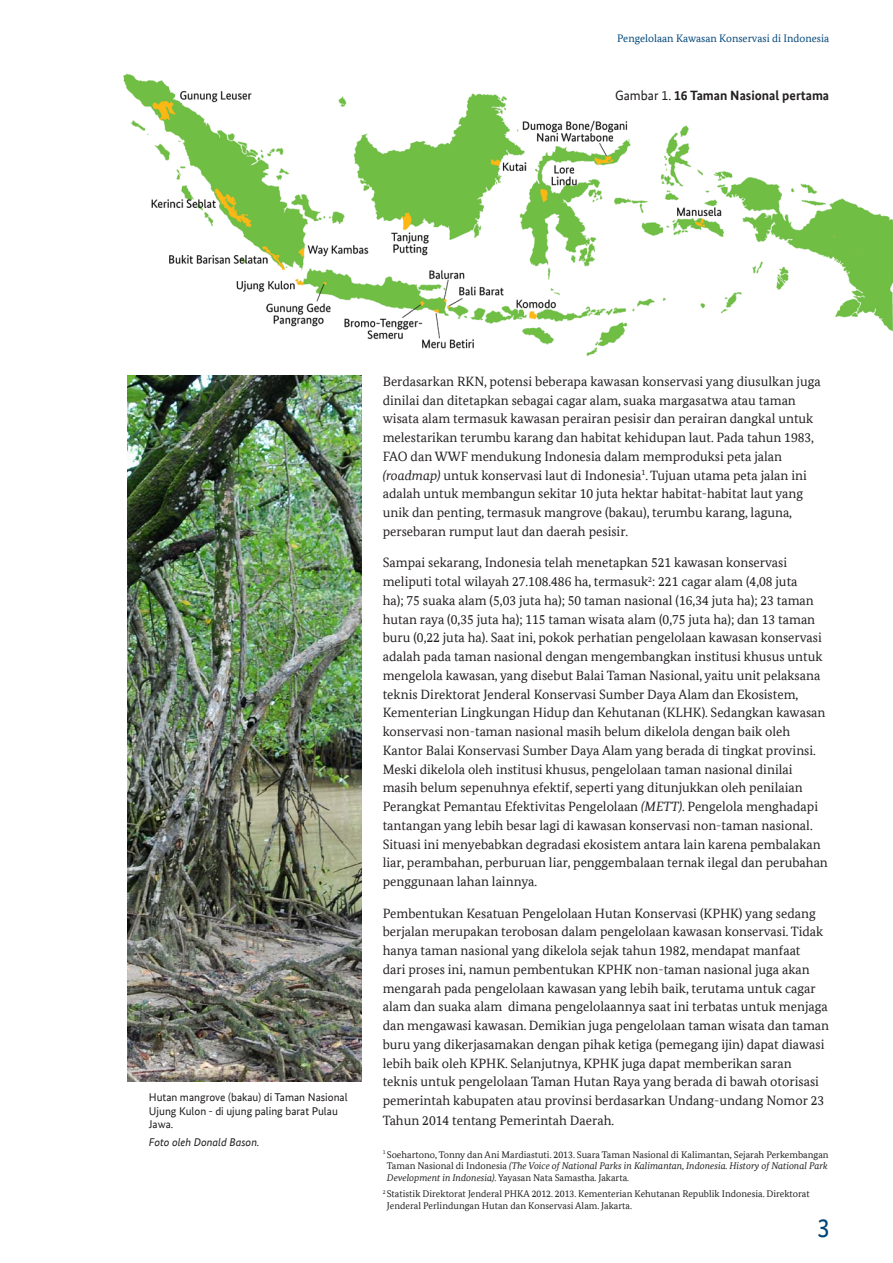
<style>
.page{position:relative;width:893px;height:1263px;background:#fff}
.page>*{position:absolute;margin:0;border:0;box-sizing:border-box;transform-origin:0 0}
.t1{font:27px "Bundes Sans Office";color:#004578}
.t2{font:13.5px/18.8px "Bundes Serif Office";color:#231f20}
.t3{font:700 13.5px "Bundes Sans Office";color:#231f20}
.t4{font:11.25px/13.5px "Bundes Sans Office";color:#231f20}
.t5{font:italic 11.25px "Bundes Sans Office";color:#231f20}
.t6{font:10.8px "Bundes Serif Office";color:#004578}
.t7{font:9.75px/11.7px "Bundes Serif Office";color:#231f20;text-align:justify}
.s1{font-weight:400}
.s2{font-style:italic}
</style>
<div class="page">
<img style="left:123px;top:73px;width:770px;height:283px">
<img style="left:128px;top:375px;width:233px;height:707px">
<p class="t6" style="left:617px;top:33px;width:213px">Pengelolaan Kawasan Konservasi di Indonesia</p>
<p class="t3" style="left:615px;top:87px;width:216px"><span class="s1">Gambar 1.</span> 16 Taman Nasional pertama</p>
<p class="t4" style="left:149px;top:1091px;width:200px">Hutan mangrove (bakau) di Taman Nasional<br>Ujung Kulon - di ujung paling barat Pulau<br>Jawa.</p>
<p class="t5" style="left:149px;top:1136px;width:112px">Foto oleh Donald Bason.</p>
<p class="t2" style="left:383px;top:372px;width:439px">Berdasarkan RKN, potensi beberapa kawasan konservasi yang diusulkan juga dinilai dan ditetapkan sebagai cagar alam, suaka margasatwa atau taman wisata alam termasuk kawasan perairan pesisir dan perairan dangkal untuk melestarikan terumbu karang dan habitat kehidupan laut. Pada tahun 1983, FAO dan WWF mendukung Indonesia dalam memproduksi peta jalan <span class="s2">(roadmap)</span> untuk konservasi laut di Indonesia<sup>1</sup>. Tujuan utama peta jalan ini adalah untuk membangun sekitar 10 juta hektar habitat-habitat laut yang unik dan penting, termasuk mangrove (bakau), terumbu karang, laguna, persebaran rumput laut dan daerah pesisir.</p>
<p class="t2" style="left:383px;top:553px;width:447px">Sampai sekarang, Indonesia telah menetapkan 521 kawasan konservasi meliputi total wilayah 27.108.486 ha, termasuk<sup>2</sup>: 221 cagar alam (4,08 juta<br>ha); 75 suaka alam (5,03 juta ha); 50 taman nasional (16,34 juta ha); 23 taman hutan raya (0,35 juta ha); 115 taman wisata alam (0,75 juta ha); dan 13 taman buru (0,22 juta ha). Saat ini, pokok perhatian pengelolaan kawasan konservasi adalah pada taman nasional dengan mengembangkan institusi khusus untuk mengelola kawasan, yang disebut Balai Taman Nasional, yaitu unit pelaksana teknis Direktorat Jenderal Konservasi Sumber Daya Alam dan Ekosistem, Kementerian Lingkungan Hidup dan Kehutanan (KLHK). Sedangkan kawasan konservasi non-taman nasional masih belum dikelola dengan baik oleh Kantor Balai Konservasi Sumber Daya Alam yang berada di tingkat provinsi.<br>Meski dikelola oleh institusi khusus, pengelolaan taman nasional dinilai masih belum sepenuhnya efektif, seperti yang ditunjukkan oleh penilaian Perangkat Pemantau Efektivitas Pengelolaan <span class="s2">(METT)</span>. Pengelola menghadapi tantangan yang lebih besar lagi di kawasan konservasi non-taman nasional.<br>Situasi ini menyebabkan degradasi ekosistem antara lain karena pembalakan liar, perambahan, perburuan liar, penggembalaan ternak ilegal dan perubahan penggunaan lahan lainnya.</p>
<p class="t2" style="left:383px;top:903px;width:448px">Pembentukan Kesatuan Pengelolaan Hutan Konservasi (KPHK) yang sedang berjalan merupakan terobosan dalam pengelolaan kawasan konservasi. Tidak hanya taman nasional yang dikelola sejak tahun 1982, mendapat manfaat<br>dari proses ini, namun pembentukan KPHK non-taman nasional juga akan mengarah pada pengelolaan kawasan yang lebih baik, terutama untuk cagar alam dan suaka alam dimana pengelolaannya saat ini terbatas untuk menjaga dan mengawasi kawasan. Demikian juga pengelolaan taman wisata dan taman buru yang dikerjasamakan dengan pihak ketiga (pemegang ijin) dapat diawasi lebih baik oleh KPHK. Selanjutnya, KPHK juga dapat memberikan saran teknis untuk pengelolaan Taman Hutan Raya yang berada di bawah otorisasi pemerintah kabupaten atau provinsi berdasarkan Undang-undang Nomor 23<br>Tahun 2014 tentang Pemerintah Daerah.</p>
<p class="t7" style="left:387px;top:1148px;width:443px;text-indent:-4px"><sup>1</sup> Soehartono, Tonny dan Ani Mardiastuti. 2013. Suara Taman Nasional di Kalimantan, Sejarah Perkembangan Taman Nasional di Indonesia <span class="s2">(The Voice of National Parks in Kalimantan, Indonesia. History of National Park Development in Indonesia)</span>. Yayasan Nata Samastha. Jakarta.</p>
<p class="t7" style="left:387px;top:1188px;width:424px;text-indent:-4px"><sup>2</sup> Statistik Direktorat Jenderal PHKA 2012. 2013. Kementerian Kehutanan Republik Indonesia. Direktorat<br>Jenderal Perlindungan Hutan dan Konservasi Alam. Jakarta.</p>
<h1 class="t1" style="left:817px;top:1212px;width:15px">3</h1>
</div>
